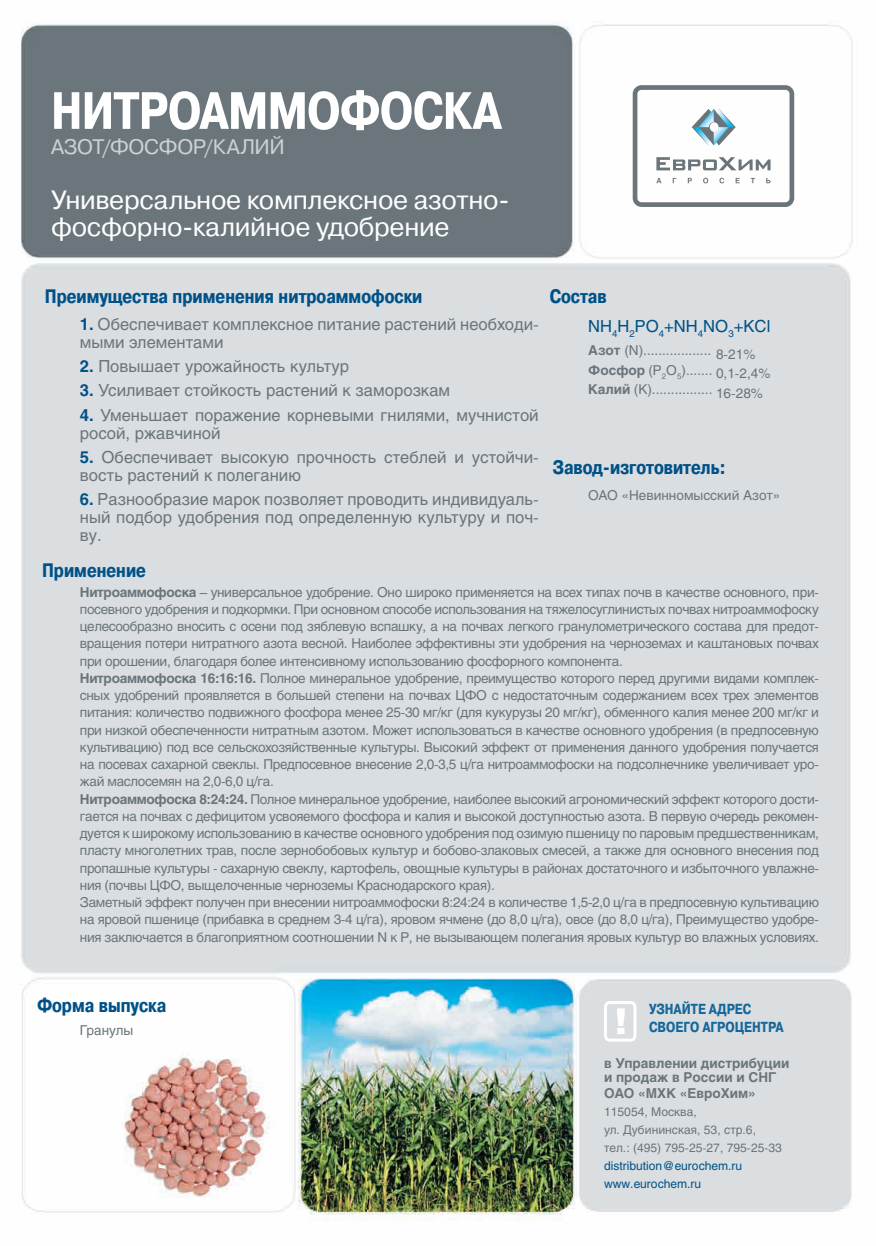
<style>
.page{position:relative;width:876px;height:1246px;background:#fff}
.page>*{position:absolute;margin:0;border:0;box-sizing:border-box;transform-origin:0 0}
.t1{font:700 52.35px "Pragmatica Cond C";letter-spacing:-.005em;color:#fff}
.t2{font:26.4px/27px "Pragmatica C";letter-spacing:-.015em;color:#fff}
.t3{font:21px "Pragmatica C";letter-spacing:-.015em;color:#ccd1d5}
.t4{font:700 19.5px "Pragmatica Cond C";color:#005187}
.t5{font:16.5px/18px "Helios";color:#6a757b}
.t6{font:16.5px "Helios";color:#005187}
.t7{font:700 14.55px/17.9px "Pragmatica Cond C";letter-spacing:.005em;color:#16689b}
.t8{font:13.5px/17.2px "Helios";letter-spacing:-.025em;color:#6a757b}
.t9{font:700 13.5px/13.5px "Helios";color:#6a757b}
.t10{font:13.5px "Helios";color:#6a757b}
.t11{font:12px/18px "Helios";color:#6a757b}
.t12{font:12px/18px "Helios";color:#005187}
.s1{font-weight:700;color:#005187}
.s2{font-weight:700}
</style>
<div class="page">
<img style="left:21px;top:21px;width:832px;height:1199px">
<svg style="left:633px;top:85px;width:161px;height:122px"></svg>
<svg style="left:604px;top:1001px;width:32px;height:40px"></svg>
<h1 class="t1" style="left:51px;top:82px;width:451px">Нитроаммофоска</h1>
<h3 class="t3" style="left:51px;top:135px;width:235px">АЗОТ/ФОСФОР/КАЛИЙ</h3>
<h2 class="t2" style="left:51px;top:187px;width:460px">Универсальное комплексное азотно&shy;фосфорно-калийное удобрение</h2>
<h3 class="t4" style="left:45px;top:285px;width:379px">Преимущества применения нитроаммофоски</h3>
<p class="t5" style="left:80px;top:314px;width:460px"><span class="s1">1.</span> Обеспечивает комплексное питание растений необходи&shy;мыми элементами</p>
<p class="t5" style="left:80px;top:357px;width:271px"><span class="s1">2.</span> Повышает урожайность культур</p>
<p class="t5" style="left:80px;top:381px;width:372px"><span class="s1">3.</span> Усиливает стойкость растений к заморозкам</p>
<p class="t5" style="left:80px;top:406px;width:460px"><span class="s1">4.</span> Уменьшает поражение корневыми гнилями, мучнистой росой, ржавчиной</p>
<p class="t5" style="left:80px;top:448px;width:460px"><span class="s1">5.</span> Обеспечивает высокую прочность стеблей и устойчи&shy;вость растений к полеганию</p>
<p class="t5" style="left:80px;top:490px;width:460px;text-align:justify"><span class="s1">6.</span> Разнообразие марок позволяет проводить индивидуаль&shy;ный подбор удобрения под определенную культуру и поч&shy;ву.</p>
<h3 class="t4" style="left:42px;top:559px;width:105px">Применение</h3>
<h3 class="t4" style="left:550px;top:285px;width:58px">Состав</h3>
<p class="t6" style="left:588px;top:316px;width:184px">NH<sub>4</sub>H<sub>2</sub>PO<sub>4</sub>+NH<sub>4</sub>NO<sub>3</sub>+KCl</p>
<p class="t8" style="left:588px;top:341px;width:126px;line-height:19.5px;text-align:justify"><span class="s2">Азот</span> (N)..................<br><span class="s2">Фосфор</span> (P<sub>2</sub>O<sub>5</sub>).......<br><span class="s2">Калий</span> (К)................</p>
<p class="t8" style="left:716px;top:344px;width:56px;line-height:19.5px">8-21%<br>0,1-2,4%<br>16-28%</p>
<h3 class="t4" style="left:553px;top:456px;width:175px">Завод-изготовитель:</h3>
<p class="t10" style="left:588px;top:487px;width:194px">ОАО «Невинномысский Азот»</p>
<p class="t8" style="left:80px;top:583px;width:741px"><span class="s2">Нитроаммофоска</span> – универсальное удобрение. Оно широко применяется на всех типах почв в качестве основного, при&shy;посевного удобрения и подкормки. При основном способе использования на тяжелосуглинистых почвах нитроаммофоску целесообразно вносить с осени под зяблевую вспашку, а на почвах легкого гранулометрического состава для предот&shy;вращения потери нитратного азота весной. Наиболее эффективны эти удобрения на черноземах и каштановых почвах при орошении, благодаря более интенсивному использованию фосфорного компонента.<br><span class="s2">Нитроаммофоска 16:16:16.</span> Полное минеральное удобрение, преимущество которого перед другими видами комплек&shy;сных удобрений проявляется в большей степени на почвах ЦФО с недостаточным содержанием всех трех элементов питания: количество подвижного фосфора менее 25-30 мг/кг (для кукурузы 20 мг/кг), обменного калия менее 200 мг/кг и при низкой обеспеченности нитратным азотом. Может использоваться в качестве основного удобрения (в предпосевную культивацию) под все сельскохозяйственные культуры. Высокий эффект от применения данного удобрения получается на посевах сахарной свеклы. Предпосевное внесение 2,0-3,5 ц/га нитроаммофоски на подсолнечнике увеличивает уро&shy;жай маслосемян на 2,0-6,0 ц/га.<br><span class="s2">Нитроаммофоска 8:24:24.</span> Полное минеральное удобрение, наиболее высокий агрономический эффект которого дости&shy;гается на почвах с дефицитом усвояемого фосфора и калия и высокой доступностью азота. В первую очередь рекомен&shy;дуется к широкому использованию в качестве основного удобрения под озимую пшеницу по паровым предшественникам, пласту многолетних трав, после зернобобовых культур и бобово-злаковых смесей, а также для основного внесения под пропашные культуры - сахарную свеклу, картофель, овощные культуры в районах достаточного и избыточного увлажне&shy;ния (почвы ЦФО, выщелоченные черноземы Краснодарского края).<br>Заметный эффект получен при внесении нитроаммофоски 8:24:24 в количестве 1,5-2,0 ц/га в предпосевную культивацию на яровой пшенице (прибавка в среднем 3-4 ц/га), яровом ячмене (до 8,0 ц/га), овсе (до 8,0 ц/га), Преимущество удобре&shy;ния заключается в благоприятном соотношении N к Р, не вызывающем полегания яровых культур во влажных условиях.</p>
<h3 class="t4" style="left:38px;top:994px;width:130px">Форма выпуска</h3>
<p class="t10" style="left:80px;top:1022px;width:55px">Гранулы</p>
<p class="t7" style="left:649px;top:1000px;width:136px">Узнайте адрес своего агроцентра</p>
<p class="t9" style="left:604px;top:1056px;width:187px">в Управлении дистрибуции и продаж в России и СНГ</p>
<p class="t9" style="left:604px;top:1086px;width:153px">ОАО «МХК «ЕвроХим»</p>
<p class="t11" style="left:604px;top:1102px;width:179px">115054, Москва,<br>ул. Дубининская, 53, стр.6, тел.: (495) 795-25-27, 795-25-33</p>
<p class="t12" style="left:604px;top:1156px;width:140px">distribution@eurochem.ru www.eurochem.ru</p>
</div>
